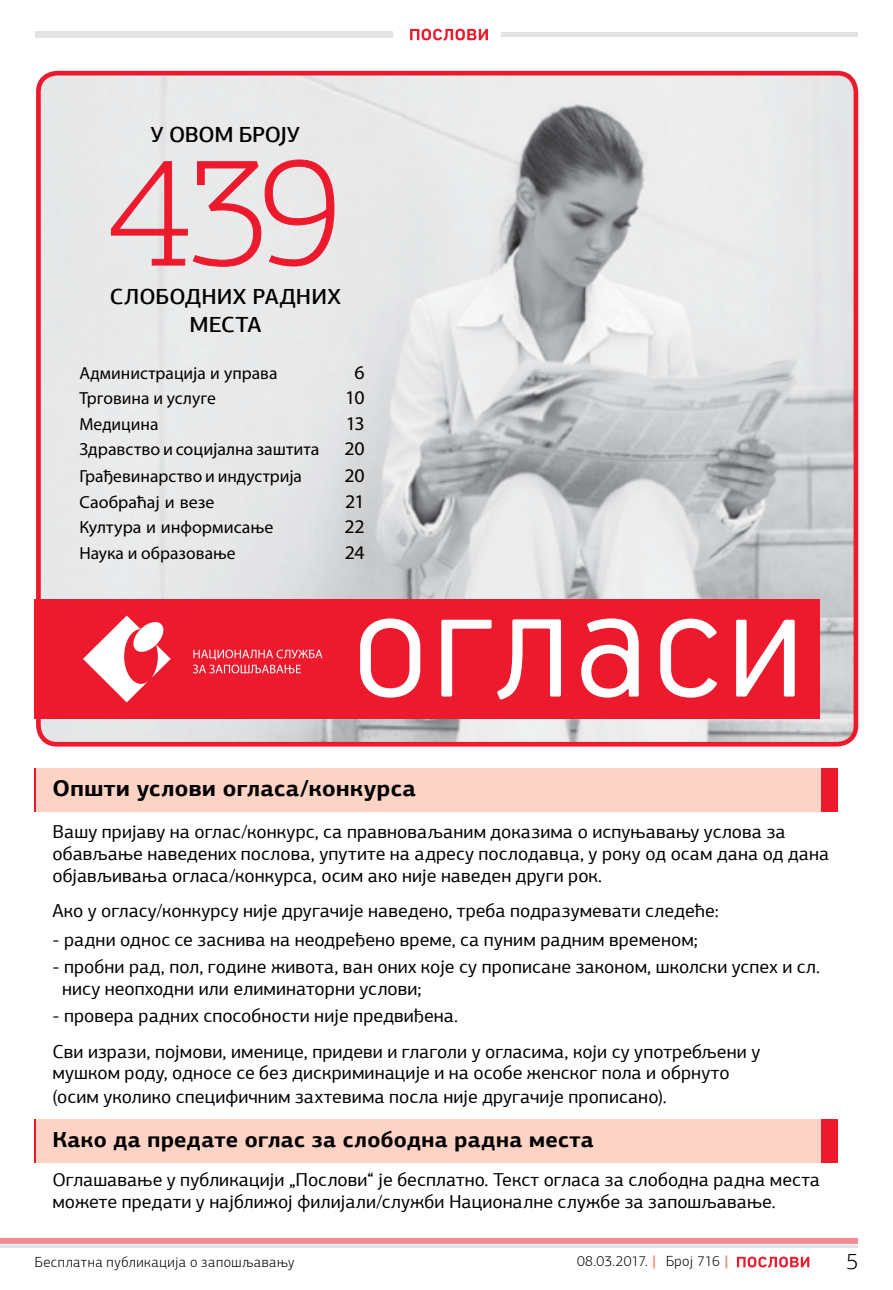
<style>
.page{position:relative;width:893px;height:1290px;background:#fff}
.page>*{position:absolute;margin:0;border:0;box-sizing:border-box;transform-origin:0 0}
.t1{font:100 156.1px "PF Agora Slab Pro";color:#ed1a2e}
.t2{font:700 22.75px "PF Agora Sans Pro";letter-spacing:.02em;color:#000}
.t3{font:300 22.75px "PF Agora Sans Pro";color:#000}
.t4{font:700 21.88px "PF Agora Sans Pro";letter-spacing:.015em;color:#000}
.t5{font:500 21.88px/28px "PF Agora Sans Pro";color:#000;text-align:center}
.t6{font:500 21.88px "PF Agora Sans Pro";letter-spacing:-.025em;color:#000}
.t7{font:19.43px "Myriad Pro";letter-spacing:-.035em;color:#000}
.t8{font:18.72px/21.9px "PF Agora Sans Pro";letter-spacing:.005em;color:#000}
.t9{font:17.5px "Myriad Pro";color:#000}
.t10{font:300 14.7px "PF Agora Sans Pro";letter-spacing:.035em;color:#000}
.t11{font:300 14.7px "PF Agora Sans Pro";letter-spacing:.01em;color:#000}
.s1{font-weight:900;color:#f69780}
</style>
<div class="page">
<svg style="left:410px;top:29px;width:78px;height:12px"></svg>
<div style="left:35px;top:32px;width:358px;height:6px;background:#e3e3e3"></div>
<div style="left:501px;top:32px;width:357px;height:5px;background:#e3e3e3"></div>
<div style="left:0;top:1238px;width:858px;height:5px;background:#f68c96"></div>
<hr style="left:0;top:1245px;width:858px;height:2px;background:#000">
<svg style="left:737px;top:1256px;width:72px;height:12px"></svg>
<img style="left:40px;top:74px;width:816px;height:669px">
<div style="left:36px;top:71px;width:822px;height:675px;border:5px solid #ed1a2e;border-radius:19px"></div>
<div style="left:35px;top:768px;width:803px;height:44px;background:#ed1a2e"></div>
<div style="left:35px;top:1119px;width:803px;height:44px;background:#ed1a2e"></div>
<div style="left:36px;top:768px;width:784px;height:44px;background:#fcd3c4"></div>
<div style="left:36px;top:1119px;width:784px;height:44px;background:#fcd3c4"></div>
<div style="left:35px;top:599px;width:785px;height:120px;background:#ed1a2e"></div>
<svg style="left:360px;top:618px;width:435px;height:82px"></svg>
<svg style="left:193px;top:650px;width:129px;height:23px"></svg>
<svg style="left:83px;top:615px;width:88px;height:87px"></svg>
<svg style="left:111px;top:159px;width:224px;height:108px"></svg>
<p class="t6" style="left:150px;top:121px;width:151px">У ОВОМ БРОЈУ</p>
<h1 class="t1" style="left:107px;top:122px;width:238px">439</h1>
<p class="t5" style="left:110px;top:283px;width:232px">СЛОБОДНИХ РАДНИХ<br>МЕСТA</p>
<p class="t9" style="left:79px;top:362px;width:200px">Администрација и управа</p>
<p class="t7" style="left:354px;top:361px;width:12px">6</p>
<p class="t9" style="left:79px;top:388px;width:138px">Трговина и услуге</p>
<p class="t7" style="left:345px;top:386px;width:21px">10</p>
<p class="t9" style="left:79px;top:413px;width:81px">Медицина</p>
<p class="t7" style="left:346px;top:411px;width:20px">13</p>
<p class="t9" style="left:79px;top:438px;width:242px">Здравство и социјална заштита</p>
<p class="t7" style="left:345px;top:436px;width:22px">20</p>
<p class="t9" style="left:79px;top:465px;width:224px">Грађевинарство и индустрија</p>
<p class="t7" style="left:345px;top:463px;width:22px">20</p>
<p class="t9" style="left:80px;top:491px;width:136px">Саобраћај и везе</p>
<p class="t7" style="left:345px;top:489px;width:21px">21</p>
<p class="t9" style="left:80px;top:517px;width:195px">Култура и информисање</p>
<p class="t7" style="left:344px;top:515px;width:22px">22</p>
<p class="t9" style="left:79px;top:542px;width:158px">Наука и образовање</p>
<p class="t7" style="left:345px;top:540px;width:21px">24</p>
<p class="t2" style="left:52px;top:774px;width:365px">Oпшти услови огласа/конкурса</p>
<p class="t8" style="left:52px;top:821px;width:778px">Вашу пријаву на оглас/конкурс, са правноваљаним доказима о испуњавању услова за обављање наведених послова, упутите на адресу послодавца, у року од осам дана од дана објављивања огласа/конкурса, осим ако није наведен други рок.</p>
<p class="t8" style="left:52px;top:900px;width:668px">Ако у огласу/конкурсу није другачије наведено, треба подразумевати следеће:</p>
<p class="t8" style="left:52px;top:929px;width:647px">- радни однос се заснива на неодређено време, са пуним радним временом;</p>
<p class="t8" style="left:62px;top:956px;width:759px;text-indent:-10px">- пробни рад, пол, године живота, ван оних које су прописане законом, школски успех и сл. нису неопходни или елиминаторни услови;</p>
<p class="t8" style="left:52px;top:998px;width:709px;line-height:35.2px">- провера радних способности није предвиђена.<br>Сви изрази, појмови, именице, придеви и глаголи у огласима, који су употребљени у</p>
<p class="t8" style="left:52px;top:1061px;width:679px;line-height:23.8px">мушком роду, односе се без дискриминације и на особе женског пола и обрнуто (осим уколико специфичним захтевима посла није другачије прописано).</p>
<p class="t4" style="left:52px;top:1125px;width:543px">Како да предате оглас за слободна радна места</p>
<p class="t8" style="left:52px;top:1169px;width:769px">Оглашавање у публикацији „Послови“ је бесплатно. Текст огласа за слободна радна места можете предати у најближој филијали/служби Националне службе за запошљавање.</p>
<p class="t10" style="left:35px;top:1253px;width:261px">Бесплатна публикација о запошљавању</p>
<p class="t11" style="left:577px;top:1253px;width:154px">08.03.2017. <span class="s1">|</span> Број 716 <span class="s1">|</span></p>
<p class="t3" style="left:846px;top:1248px;width:14px">5</p>
</div>
